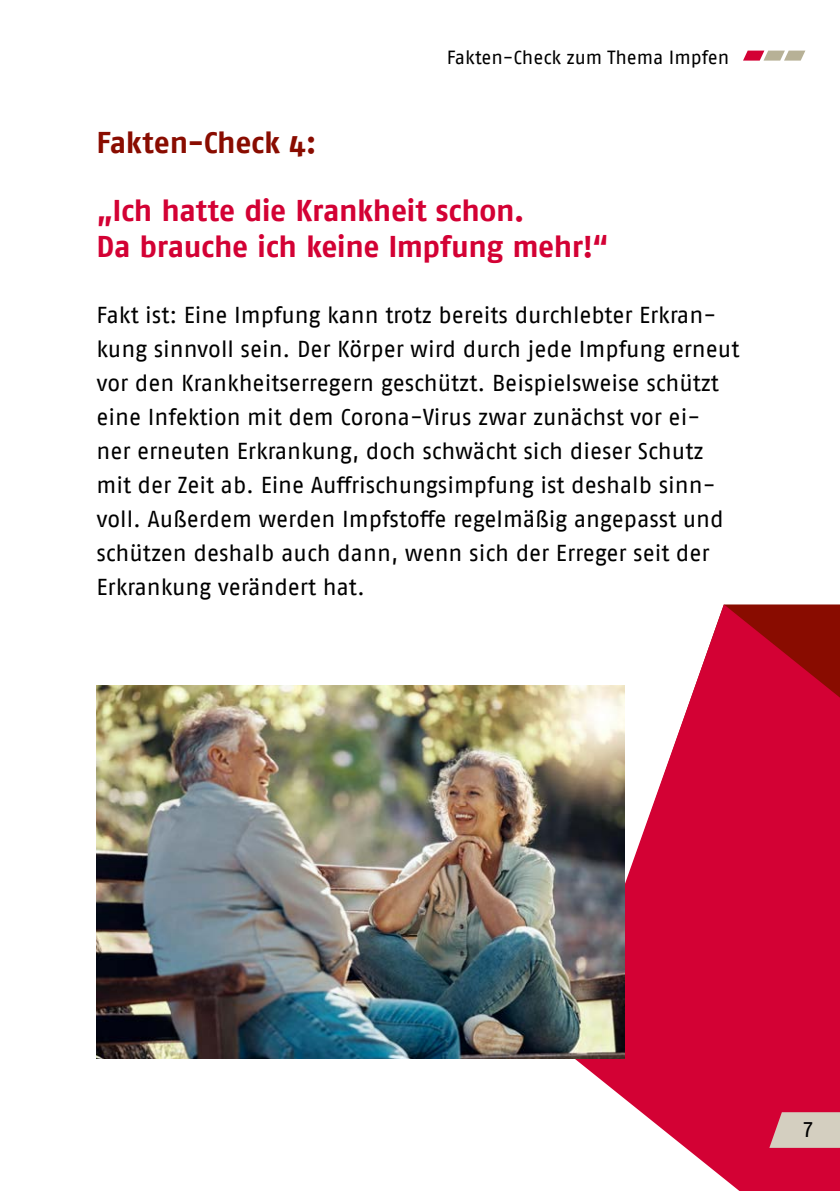
<style>
.page{position:relative;width:840px;height:1191px;background:#fff}
.page>*{position:absolute;margin:0;border:0;box-sizing:border-box;transform-origin:0 0}
.id165982{font:700 30px/36px "Fago Pro";letter-spacing:-.015em;color:#d30134}
.id80571{font:700 30px "Fago Pro";letter-spacing:-.01em;color:#890c00}
.id142416{font:23px/34px "Fago Pro";letter-spacing:-.005em;color:#000}
.t1{font:22.6px "Fago Pro";color:#000}
.t2{font:19px "Fago Pro";letter-spacing:-.005em;color:#000}
</style>
<div class="page">
<svg style="left:743px;top:51px;width:62px;height:10px"></svg>
<svg style="left:565px;top:604px;width:274px;height:587px;fill:#d30134"></svg>
<svg style="left:768px;top:1112px;width:71px;height:35px;background:#d3b7af"></svg>
<img style="left:96px;top:685px;width:528px;height:373px">
<h2 class="id80571" style="left:96px;top:125px;width:221px">Fakten-Check 4:</h2>
<p class="t2" style="left:446px;top:46px;width:284px">Fakten-Check zum Thema Impfen</p>
<p class="id165982" style="left:96px;top:193px;width:513px">„Ich hatte die Krankheit schon.<br>Da brauche ich keine Impfung mehr!“</p>
<p class="id142416" style="left:96px;top:298px;width:644px">Fakt ist: Eine Impfung kann trotz bereits durchlebter Erkran&shy;kung sinnvoll sein. Der Körper wird durch jede Impfung erneut vor den Krankheitserregern geschützt. Beispielsweise schützt eine Infektion mit dem Corona-Virus zwar zunächst vor ei&shy;ner erneuten Erkrankung, doch schwächt sich dieser Schutz mit der Zeit ab. Eine Auffrischungsimpfung ist deshalb sinn&shy;voll. Außerdem werden Impfstoffe regelmäßig angepasst und schützen deshalb auch dann, wenn sich der Erreger seit der Erkrankung verändert hat.</p>
<p class="t1" style="left:803px;top:1115px;width:11px">7</p>
</div>
